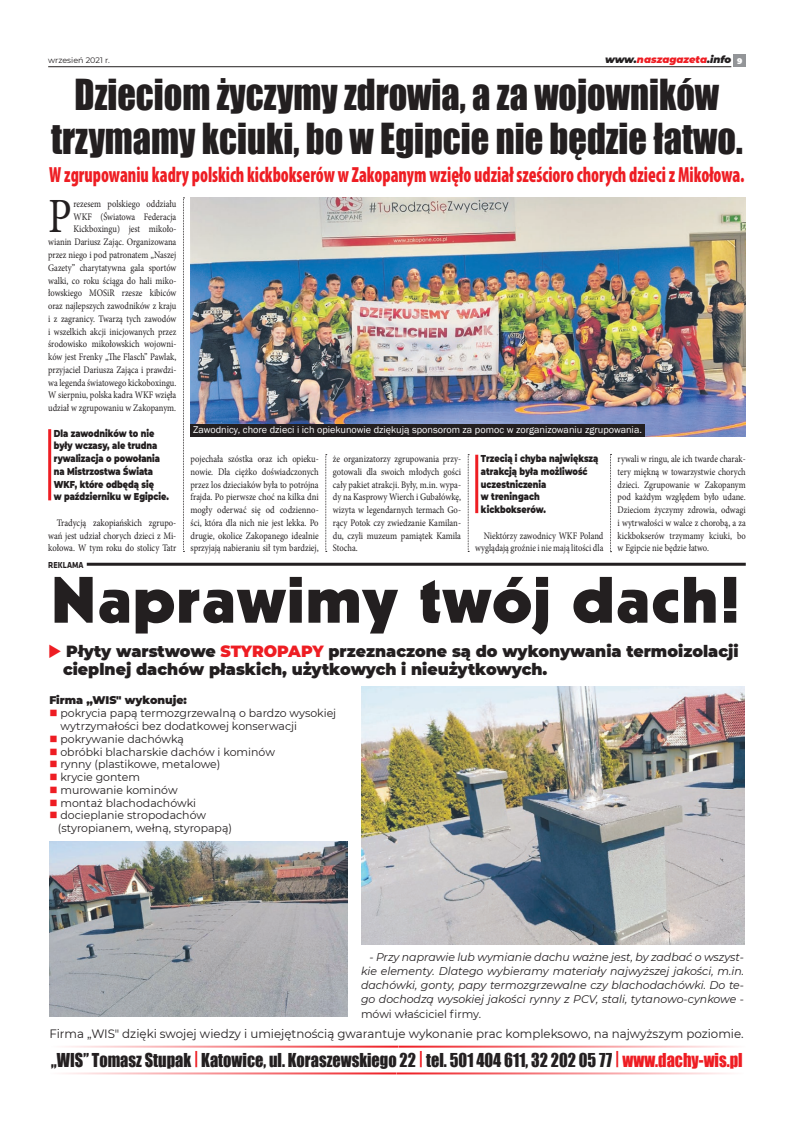
<style>
.page{position:relative;width:794px;height:1134px;background:#fff}
.page>*{position:absolute;margin:0;border:0;box-sizing:border-box;transform-origin:0 0}
.tekst{font:64px "Geometric 231 Hv EU";color:#231f20;scale:1.12 1}
.Tekst{font:49.2px "Minion Pro";color:#231f20;scale:.85 1}
.tytul_maly{font:39.3px/44px "Impact";color:#231f20;text-align:center;scale:.92 1}
.Tekst-2{font:900 condensed 22px "Myriad Pro";color:#ee1d23;scale:.8 1}
.tekst-2{font:17.6px "Impact";color:#231f20;scale:.93 1}
.Tekst-3{font:900 16.2px/18.2px "Montserrat";color:#231f20}
.Tekst-4{font:12.1px "Montserrat";color:#231f20}
.Tekst-5{font:11.1px/12.8px "Montserrat";color:#231f20}
.Tekst-6{font:italic 11.1px/14.2px "Montserrat";color:#231f20;text-align:justify}
.Tekst-7{font:900 11.1px "Montserrat";color:#231f20}
.Tekst-8{font:10px/12.8px "Minion Pro";color:#231f20;text-align:right;scale:.85 1}
.Tekst-9{font:10px/12.8px "Minion Pro";color:#231f20;text-align:justify;scale:.86 1}
.t1{font:900 10px/12.8px "Montserrat";color:#231f20;scale:.81 1}
.podpis_pod_foto{font:10px "Franklin Gothic";color:#fff}
.tekst-3{font:italic 900 10px "Montserrat";color:#ee1d23}
.tekst-4{font:700 9px "Klavika";color:#231f20;scale:.9 1}
.t2{font:8px "Montserrat";color:#231f20}
.tekst-5{font:900 8px "Montserrat";color:#fff}
.s1{color:#231f20}
.s2{color:#ee1d23}
.s3{font-style:normal}
</style>
<div class="page">
<div style="left:734px;top:55px;width:12px;height:12px;background:#939598"></div>
<hr style="left:48px;top:66px;width:683px;height:1px;background:#231f20">
<hr style="left:87px;top:563px;width:659px;height:3px;background:#231f20">
<hr style="left:49px;top:1072px;width:347px;height:2px;background:#ee1d23">
<hr style="left:397px;top:1072px;width:347px;height:2px;background:#ee1d23">
<hr style="left:51px;top:1046px;width:347px;height:2px;background:#ee1d23">
<hr style="left:398px;top:1046px;width:348px;height:2px;background:#ee1d23">
<img style="left:361px;top:686px;width:383px;height:258px">
<img style="left:49px;top:841px;width:298px;height:175px">
<img style="left:190px;top:198px;width:556px;height:239px">
<hr style="left:48px;top:429px;width:3px;height:71px;background:#ee1d23">
<hr style="left:475px;top:455px;width:3px;height:58px;background:#ee1d23">
<svg style="left:183px;top:198px;width:1px;height:354px"></svg>
<svg style="left:325px;top:454px;width:2px;height:98px"></svg>
<svg style="left:468px;top:454px;width:1px;height:98px"></svg>
<svg style="left:610px;top:454px;width:1px;height:98px"></svg>
<div style="left:190px;top:424px;width:455px;height:13px;background:#231f20"></div>
<p class="t2" style="left:48px;top:54px;width:63px">wrzesień 2021 r.</p>
<p class="tekst-3" style="left:605px;top:52px;width:128px"><span class="s1">www.</span>naszagazeta<span class="s1">.info</span></p>
<p class="tekst-5" style="left:737px;top:55px;width:7px">9</p>
<p class="tytul_maly" style="left:51px;top:72px;width:753px">Dzieciom życzymy zdrowia, a za wojowników trzymamy kciuki, bo w Egipcie nie będzie łatwo.</p>
<p class="Tekst-2" style="left:49px;top:160px;width:870px">W zgrupowaniu kadry polskich kickbokserów w Zakopanym wzięło udział sześcioro chorych dzieci z Mikołowa.</p>
<p class="Tekst-8" style="left:48px;top:197px;width:152px">rezesem polskiego oddziału<br>WKF (Światowa Federacja Kickboxingu) jest mikoło&shy;wianin Dariusz Zając. Organizowana przez niego i pod patronatem „Naszej Gazety” charytatywna gala sportów walki, co roku ściąga do hali miko&shy;łowskiego MOSiR rzesze kibiców oraz najlepszych zawodników z kraju i z zagranicy. Twarzą tych zawodów i wszelkich akcji inicjowanych przez środowisko mikołowskich wojowni&shy;ków jest Frenky „The Flasch” Pawlak, przyjaciel Dariusza Zająca i prawdzi&shy;wa legenda światowego kickoboxingu.<br>W sierpniu, polska kadra WKF wzięła udział w zgrupowaniu w Zakopanym.</p>
<p class="t1" style="left:54px;top:426px;width:143px">Dla zawodników to nie były wczasy, ale trudna rywalizacja o powołania na Mistrzostwa Świata<br>WKF, które odbędą się<br>w październiku w Egipcie.</p>
<p class="Tekst-9" style="left:48px;top:516px;width:150px;text-indent:9px">Tradycją zakopiańskich zgrupo&shy;wań jest udział chorych dzieci z Mi&shy;kołowa. W tym roku do stolicy Tatr</p>
<p class="Tekst" style="left:48px;top:184px;width:29px">P</p>
<p class="tekst-4" style="left:48px;top:561px;width:41px">REKLAMA</p>
<p class="podpis_pod_foto" style="left:193px;top:423px;width:450px">Zawodnicy, chore dzieci i ich opiekunowie dziękują sponsorom za pomoc w zorganizowaniu zgrupowania.</p>
<p class="Tekst-9" style="left:190px;top:453px;width:150px">pojechała szóstka oraz ich opieku&shy;nowie. Dla ciężko doświadczonych przez los dzieciaków była to potrójna frajda. Po pierwsze choć na kilka dni mogły oderwać się od codzienno&shy;ści, która dla nich nie jest lekka. Po drugie, okolice Zakopanego idealnie sprzyjają nabieraniu sił tym bardziej,</p>
<p class="Tekst-9" style="left:333px;top:453px;width:151px">że organizatorzy zgrupowania przy&shy;gotowali dla swoich młodych gości cały pakiet atrakcji. Były, m.in. wypa&shy;dy na Kasprowy Wierch i Gubałówkę, wizyta w legendarnych termach Go&shy;rący Potok czy zwiedzanie Kamilan&shy;du, czyli muzeum pamiątek Kamila Stocha.</p>
<p class="t1" style="left:481px;top:451px;width:146px">Trzecią i chyba największą atrakcją była możliwość uczestniczenia<br>w treningach kickbokserów.</p>
<p class="Tekst-8" style="left:475px;top:529px;width:152px">Niektórzy zawodnicy WKF Poland wyglądają groźnie i nie mają litości dla</p>
<p class="Tekst-8" style="left:617px;top:453px;width:152px;text-align:justify">rywali w ringu, ale ich twarde charak&shy;tery miękną w towarzystwie chorych dzieci. Zgrupowanie w Zakopanym pod każdym względem było udane.<br>Dzieciom życzymy zdrowia, odwagi i wytrwałości w walce z chorobą, a za kickbokserów trzymamy kciuki, bo w Egipcie nie będzie łatwo.</p>
<p class="tekst" style="left:50px;top:560px;width:619px">Naprawimy twój dach!</p>
<p class="Tekst-3" style="left:63px;top:641px;width:677px;text-indent:-15px"><span class="s2">◆</span> Płyty warstwowe <span class="s2">STYROPAPY</span> przeznaczone są do wykonywania termoizolacji cieplnej dachów płaskich, użytkowych i nieużytkowych.</p>
<p class="Tekst-7" style="left:49px;top:692px;width:139px">Firma „WIS" wykonuje:</p>
<p class="Tekst-5" style="left:61px;top:706px;width:277px;text-indent:-11px"><span class="s2">■</span> pokrycia papą termozgrzewalną o bardzo wysokiej wytrzymałości bez dodatkowej konserwacji</p>
<p class="Tekst-5" style="left:49px;top:732px;width:136px"><span class="s2">■</span> pokrywanie dachówką</p>
<p class="Tekst-5" style="left:49px;top:745px;width:227px"><span class="s2">■</span> obróbki blacharskie dachów i kominów</p>
<p class="Tekst-5" style="left:49px;top:757px;width:173px"><span class="s2">■</span> rynny (plastikowe, metalowe)</p>
<p class="Tekst-5" style="left:49px;top:770px;width:92px"><span class="s2">■</span> krycie gontem</p>
<p class="Tekst-5" style="left:49px;top:783px;width:130px"><span class="s2">■</span> murowanie kominów</p>
<p class="Tekst-5" style="left:49px;top:796px;width:148px"><span class="s2">■</span> montaż blachodachówki</p>
<p class="Tekst-5" style="left:49px;top:808px;width:158px"><span class="s2">■</span> docieplanie stropodachów</p>
<p class="Tekst-5" style="left:58px;top:821px;width:176px">(styropianem, wełną, styropapą)</p>
<p class="Tekst-6" style="left:361px;top:949px;width:385px;text-indent:8px">- Przy naprawie lub wymianie dachu ważne jest, by zadbać o wszyst&shy;kie elementy. Dlatego wybieramy materiały najwyższej jakości, m.in. dachówki, gonty, papy termozgrzewalne czy blachodachówki. Do te&shy;go dochodzą wysokiej jakości rynny z PCV, stali, tytanowo-cynkowe <span class="s3">- mówi właściciel firmy.</span></p>
<p class="Tekst-4" style="left:49px;top:1025px;width:696px">Firma „WIS" dzięki swojej wiedzy i umiejętnością gwarantuje wykonanie prac kompleksowo, na najwyższym poziomie.</p>
<p class="tekst-2" style="left:51px;top:1046px;width:745px">„WIS” Tomasz Stupak <span class="s2">|</span> Katowice, ul. Koraszewskiego 22 <span class="s2">|</span> tel. 501 404 611, 32 202 05 77 <span class="s2">| www.dachy-wis.pl</span></p>
</div>
